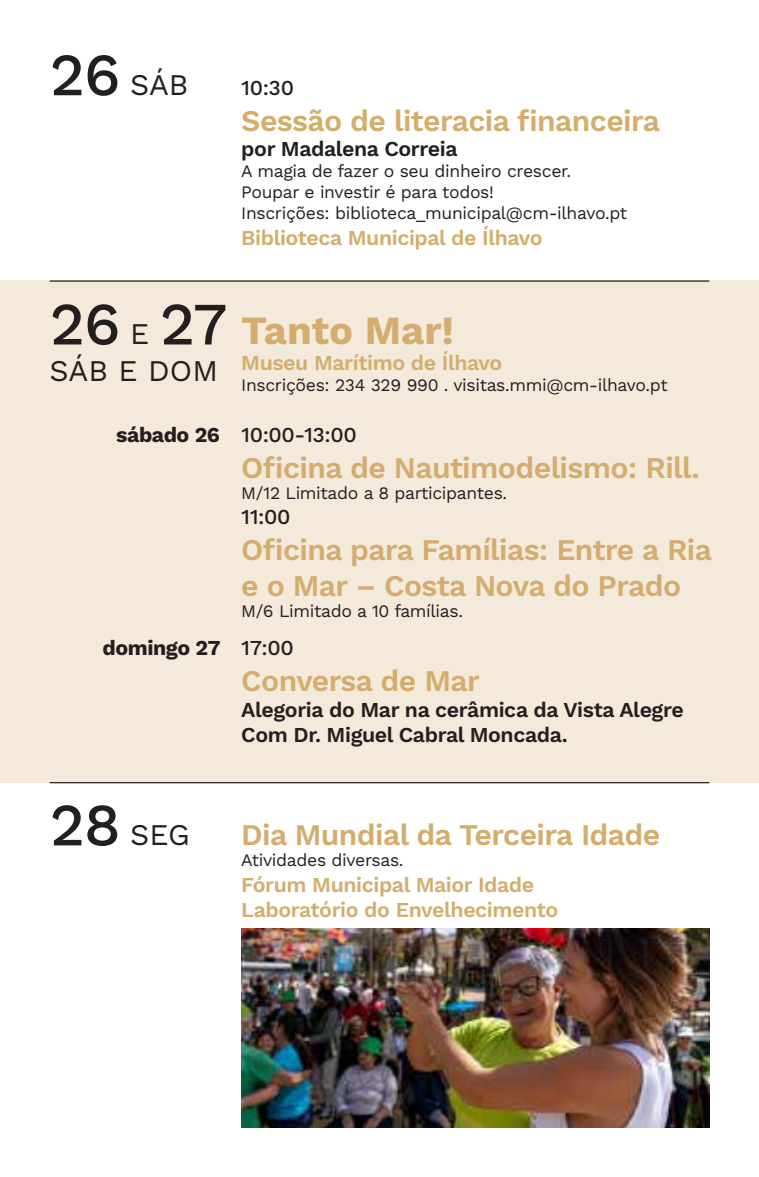
<style>
.page{position:relative;width:759px;height:1177px;background:#fff}
.page>*{position:absolute;margin:0;border:0;box-sizing:border-box;transform-origin:0 0}
.t1{font:500 60px "Work Sans";color:#231f20}
.t2{font:700 40px "Work Sans";color:#d4ad6e}
.t3{font:600 30px/36px "Work Sans";letter-spacing:-.02em;color:#d4ad6e}
.t4{font:30px "Work Sans";color:#231f20}
.t5{font:600 21.25px/25.5px "Work Sans";letter-spacing:-.02em;color:#d4ad6e}
.t6{font:600 21.25px/25.5px "Work Sans";letter-spacing:-.02em;color:#231f20}
.t7{font:500 21.25px "Work Sans";letter-spacing:-.02em;color:#231f20}
.t8{font:700 21.25px "Work Sans";letter-spacing:-.02em;color:#231f20}
.t9{font:17.5px/21px "Work Sans";letter-spacing:-.02em;color:#231f20}
.s1{font-weight:500;font-size:60px}
.s2{font-weight:400;font-size:30px}
</style>
<div class="page">
<div style="left:0;top:280px;width:758px;height:502px;background:#f4eadb"></div>
<hr style="left:50px;top:782px;width:659px;height:1px;background:#231f20">
<hr style="left:50px;top:280px;width:659px;height:2px;background:#231f20">
<hr style="left:758px;top:0;width:1px;height:1176px;background:#f4eadb">
<img style="left:241px;top:928px;width:468px;height:199px">
<h3 class="t4" style="left:50px;top:67px;width:140px"><span class="s1">26</span> SÁB</h3>
<p class="t7" style="left:241px;top:75px;width:54px">10:30</p>
<h3 class="t3" style="left:241px;top:104px;width:420px">Sessão de literacia financeira</h3>
<p class="t6" style="left:241px;top:137px;width:218px">por Madalena Correia</p>
<p class="t9" style="left:241px;top:162px;width:387px">A magia de fazer o seu dinheiro crescer.<br>Poupar e investir é para todos!<br>Inscrições: biblioteca_municipal@cm-ilhavo.pt</p>
<p class="t5" style="left:241px;top:226px;width:303px">Biblioteca Municipal de Ílhavo</p>
<h1 class="t1" style="left:50px;top:289px;width:179px">26 <span class="s2">E</span> 27</h1>
<h3 class="t4" style="left:50px;top:352px;width:170px">SÁB E DOM</h3>
<p class="t8" style="left:116px;top:422px;width:105px">sábado 26</p>
<p class="t8" style="left:102px;top:635px;width:119px">domingo 27</p>
<h2 class="t2" style="left:241px;top:307px;width:214px">Tanto Mar!</h2>
<p class="t5" style="left:241px;top:351px;width:262px">Museu Marítimo de Ílhavo</p>
<p class="t9" style="left:241px;top:375px;width:428px">Inscrições: 234 329 990 . visitas.mmi@cm-ilhavo.pt</p>
<p class="t7" style="left:241px;top:422px;width:117px">10:00-13:00</p>
<h3 class="t3" style="left:241px;top:451px;width:460px">Oficina de Nautimodelismo: Rill.</h3>
<p class="t9" style="left:241px;top:483px;width:267px">M/12 Limitado a 8 participantes.</p>
<p class="t7" style="left:241px;top:504px;width:51px">11:00</p>
<h3 class="t3" style="left:241px;top:533px;width:472px">Oficina para Famílias: Entre a Ria e o Mar – Costa Nova do Prado</h3>
<p class="t9" style="left:241px;top:601px;width:223px">M/6 Limitado a 10 famílias.</p>
<p class="t7" style="left:241px;top:635px;width:54px">17:00</p>
<h3 class="t3" style="left:241px;top:664px;width:240px">Conversa de Mar</h3>
<p class="t6" style="left:241px;top:698px;width:444px">Alegoria do Mar na cerâmica da Vista Alegre<br>Com Dr. Miguel Cabral Moncada.</p>
<h3 class="t4" style="left:50px;top:817px;width:142px"><span class="s1">28</span> SEG</h3>
<h3 class="t3" style="left:241px;top:818px;width:420px">Dia Mundial da Terceira Idade</h3>
<p class="t9" style="left:241px;top:850px;width:164px">Atividades diversas.</p>
<p class="t5" style="left:241px;top:872px;width:318px">Fórum Municipal Maior Idade<br>Laboratório do Envelhecimento</p>
</div>
